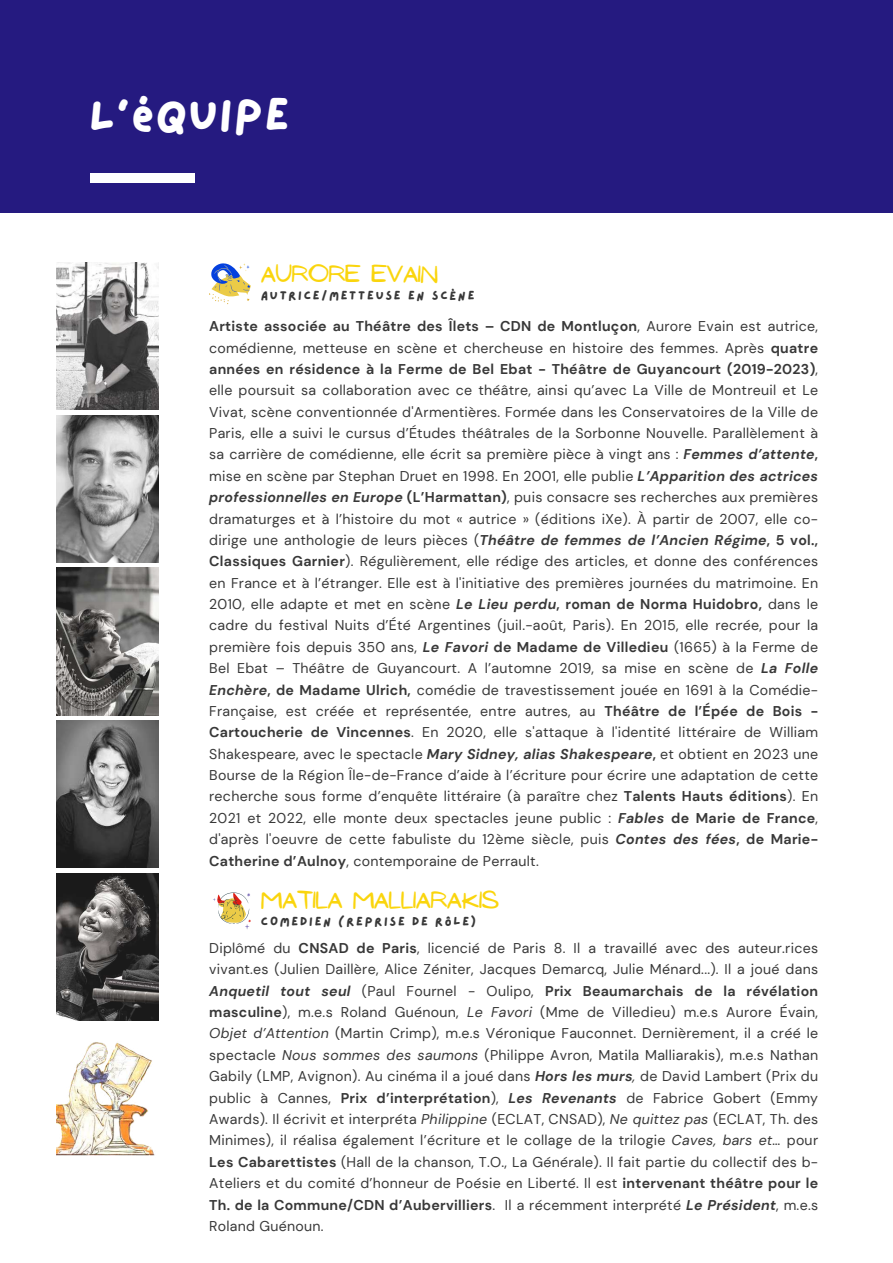
<style>
.page{position:relative;width:893px;height:1263px;background:#fff}
.page>*{position:absolute;margin:0;border:0;box-sizing:border-box;transform-origin:0 0}
.t1{font:46.5px "Lazydog";letter-spacing:.02em;color:#fff}
.t2{font:22.5px "NF Ananias Regular";letter-spacing:-.03em;color:#fad50d}
.t3{font:14.17px/21.4px "DM Sans";letter-spacing:.02em;color:#383838;text-align:justify}
.t4{font:12.52px "Lazydog";letter-spacing:.14em;color:#383838}
.s1{font-weight:700}
.s2{font-weight:700;font-style:italic}
.s3{font-style:italic}
</style>
<div class="page">
<img style="left:56px;top:721px;width:103px;height:147px">
<img style="left:56px;top:568px;width:103px;height:147px">
<img style="left:56px;top:873px;width:103px;height:148px">
<img style="left:56px;top:262px;width:103px;height:148px">
<img style="left:56px;top:415px;width:103px;height:147px">
<img style="left:56px;top:1042px;width:99px;height:114px">
<div style="left:0;top:0;width:893px;height:212px;background:#251a80"></div>
<div style="left:90px;top:173px;width:105px;height:9px;background:#fff"></div>
<svg style="left:213px;top:892px;width:38px;height:37px"></svg>
<svg style="left:209px;top:263px;width:42px;height:41px"></svg>
<h1 class="t1" style="left:89px;top:92px;width:202px">L'ÉQUIPE</h1>
<h2 class="t2" style="left:261px;top:261px;width:179px">AURORE EVAIN</h2>
<p class="t4" style="left:261px;top:290px;width:215px">AUTRICE/METTEUSE EN SCÈNE</p>
<p class="t3" style="left:209px;top:316px;width:610px"><span class="s1">Artiste associée au Théâtre des Îlets – CDN de Montluçon</span>, Aurore Evain est autrice, comédienne, metteuse en scène et chercheuse en histoire des femmes. Après <span class="s1">quatre années en résidence à la Ferme de Bel Ebat - Théâtre de Guyancourt (2019-2023)</span>, elle poursuit sa collaboration avec ce théâtre, ainsi qu’avec La Ville de Montreuil et Le Vivat, scène conventionnée d'Armentières. Formée dans les Conservatoires de la Ville de Paris, elle a suivi le cursus d’Études théâtrales de la Sorbonne Nouvelle. Parallèlement à sa carrière de comédienne, elle écrit sa première pièce à vingt ans : <span class="s2">Femmes d’attente</span><span class="s1">, </span>mise en scène par Stephan Druet en 1998. En 2001, elle publie <span class="s2">L’Apparition des actrices professionnelles en Europe</span> <span class="s1">(L’Harmattan)</span>, puis consacre ses recherches aux premières dramaturges et à l’histoire du mot « autrice » (éditions iXe). À partir de 2007, elle co&shy;dirige une anthologie de leurs pièces (<span class="s2">Théâtre de femmes de l’Ancien Régime</span><span class="s1">, 5 vol., Classiques Garnier</span>). Régulièrement, elle rédige des articles, et donne des conférences en France et à l’étranger. Elle est à l'initiative des premières journées du matrimoine. En 2010, elle adapte et met en scène <span class="s2">Le Lieu perdu</span><span class="s1">, roman de Norma Huidobro,</span> dans le cadre du festival Nuits d’Été Argentines (juil.-août, Paris). En 2015, elle recrée, pour la première fois depuis 350 ans, <span class="s2">Le Favori</span> <span class="s1">de Madame de Villedieu</span> (1665) à la Ferme de Bel Ebat – Théâtre de Guyancourt. A l’automne 2019, sa mise en scène de <span class="s2">La Folle Enchère</span><span class="s1">, de Madame Ulrich,</span> comédie de travestissement jouée en 1691 à la Comédie-Française, est créée et représentée, entre autres, au <span class="s1">Théâtre de l’Épée de Bois - Cartoucherie de Vincennes</span>. En 2020, elle s'attaque à l'identité littéraire de William Shakespeare, avec le spectacle <span class="s2">Mary Sidney, alias Shakespeare</span><span class="s1">,</span> et obtient en 2023 une Bourse de la Région Île-de-France d’aide à l’écriture pour écrire une adaptation de cette recherche sous forme d’enquête littéraire (à paraître chez <span class="s1">Talents Hauts éditions</span>). En 2021 et 2022, elle monte deux spectacles jeune public : <span class="s2">Fables</span> <span class="s1">de Marie de France</span>, d'après l'oeuvre de cette fabuliste du 12ème siècle, puis <span class="s2">Contes des fées</span><span class="s1">, de Marie-Catherine d’Aulnoy</span>, contemporaine de Perrault.</p>
<h2 class="t2" style="left:261px;top:887px;width:240px">MATILA MALLIARAKIS</h2>
<p class="t4" style="left:261px;top:915px;width:216px">COMEDIEN (REPRISE DE RÔLE)</p>
<p class="t3" style="left:209px;top:937px;width:610px">Diplômé du <span class="s1">CNSAD de Paris</span>, licencié de Paris 8. Il a travaillé avec des auteur.rices vivant.es (Julien Daillère, Alice Zéniter, Jacques Demarcq, Julie Ménard...). Il a joué dans <span class="s2">Anquetil tout seul</span> (Paul Fournel - Oulipo, <span class="s1">Prix Beaumarchais de la révélation masculine</span>), m.e.s Roland Guénoun, <span class="s3">Le Favori</span> (Mme de Villedieu) m.e.s Aurore Évain, <span class="s3">Objet d’Attention</span> (Martin Crimp), m.e.s Véronique Fauconnet. Dernièrement, il a créé le spectacle <span class="s3">Nous sommes des saumons</span> (Philippe Avron, Matila Malliarakis), m.e.s Nathan Gabily (LMP, Avignon). Au cinéma il a joué dans <span class="s2">Hors les murs</span><span class="s3">,</span> de David Lambert (Prix du public à Cannes, <span class="s1">Prix d’interprétation</span>), <span class="s2">Les Revenants</span> de Fabrice Gobert (Emmy Awards). Il écrivit et interpréta <span class="s3">Philippine</span> (ECLAT, CNSAD), <span class="s3">Ne quittez pas</span> (ECLAT, Th. des Minimes), il réalisa également l’écriture et le collage de la trilogie <span class="s3">Caves, bars et…</span> pour <span class="s1">Les Cabarettistes</span> (Hall de la chanson, T.O., La Générale). Il fait partie du collectif des b-Ateliers et du comité d’honneur de Poésie en Liberté. Il est <span class="s1">intervenant théâtre pour le Th. de la Commune/CDN d’Aubervilliers</span>. Il a récemment interprété <span class="s2">Le Président</span>, m.e.s Roland Guénoun.</p>
</div>
